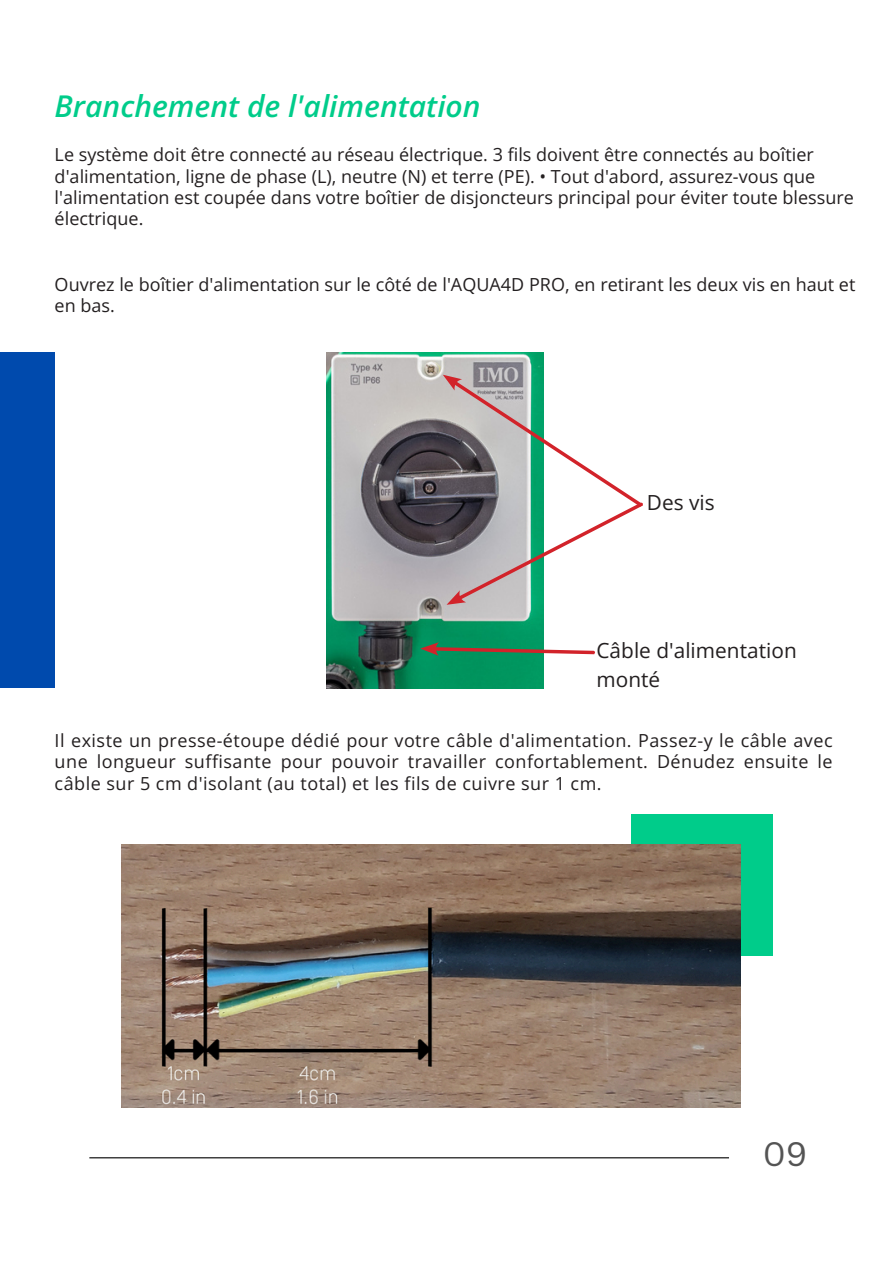
<style>
.page{position:relative;width:894px;height:1264px;background:#fff}
.page>*{position:absolute;margin:0;border:0;box-sizing:border-box;transform-origin:0 0}
.t1{font:33px "Canva Sans";color:#545454}
.t2{font:italic 600 30px "Open Sans";color:#00cc8a}
.t3{font:20.85px/28.7px "Open Sans";color:#231f20}
.t4{font:18px/21.3px "Open Sans";color:#231f20}
</style>
<div class="page">
<img style="left:326px;top:353px;width:217px;height:335px">
<svg style="left:420px;top:642px;width:175px;height:13px"></svg>
<svg style="left:442px;top:375px;width:200px;height:230px"></svg>
<div style="left:630px;top:814px;width:142px;height:142px;background:#00cc8a"></div>
<img style="left:121px;top:844px;width:619px;height:263px">
<hr style="left:89px;top:1157px;width:639px;height:1px;background:#000">
<div style="left:0;top:353px;width:55px;height:335px;background:#004aad"></div>
<p class="t2" style="left:55px;top:85px;width:427px">Branchement de l'alimentation</p>
<h2 class="t4" style="left:55px;top:143px;width:800px">Le système doit être connecté au réseau électrique. 3 fils doivent être connectés au boîtier d'alimentation, ligne de phase (L), neutre (N) et terre (PE). • Tout d'abord, assurez-vous que l'alimentation est coupée dans votre boîtier de disjoncteurs principal pour éviter toute blessure électrique.</h2>
<p class="t4" style="left:55px;top:273px;width:802px">Ouvrez le boîtier d'alimentation sur le côté de l'AQUA4D PRO, en retirant les deux vis en haut et en bas.</p>
<p class="t3" style="left:646px;top:487px;width:69px">Des vis</p>
<p class="t3" style="left:596px;top:635px;width:202px">Câble d'alimentation monté</p>
<h2 class="t4" style="left:55px;top:729px;width:779px;text-align:justify">Il existe un presse-étoupe dédié pour votre câble d'alimentation. Passez-y le câble avec une longueur suffisante pour pouvoir travailler confortablement. Dénudez ensuite le câble sur 5 cm d'isolant (au total) et les fils de cuivre sur 1 cm.</h2>
<p class="t1" style="left:762px;top:1130px;width:46px">09</p>
</div>
